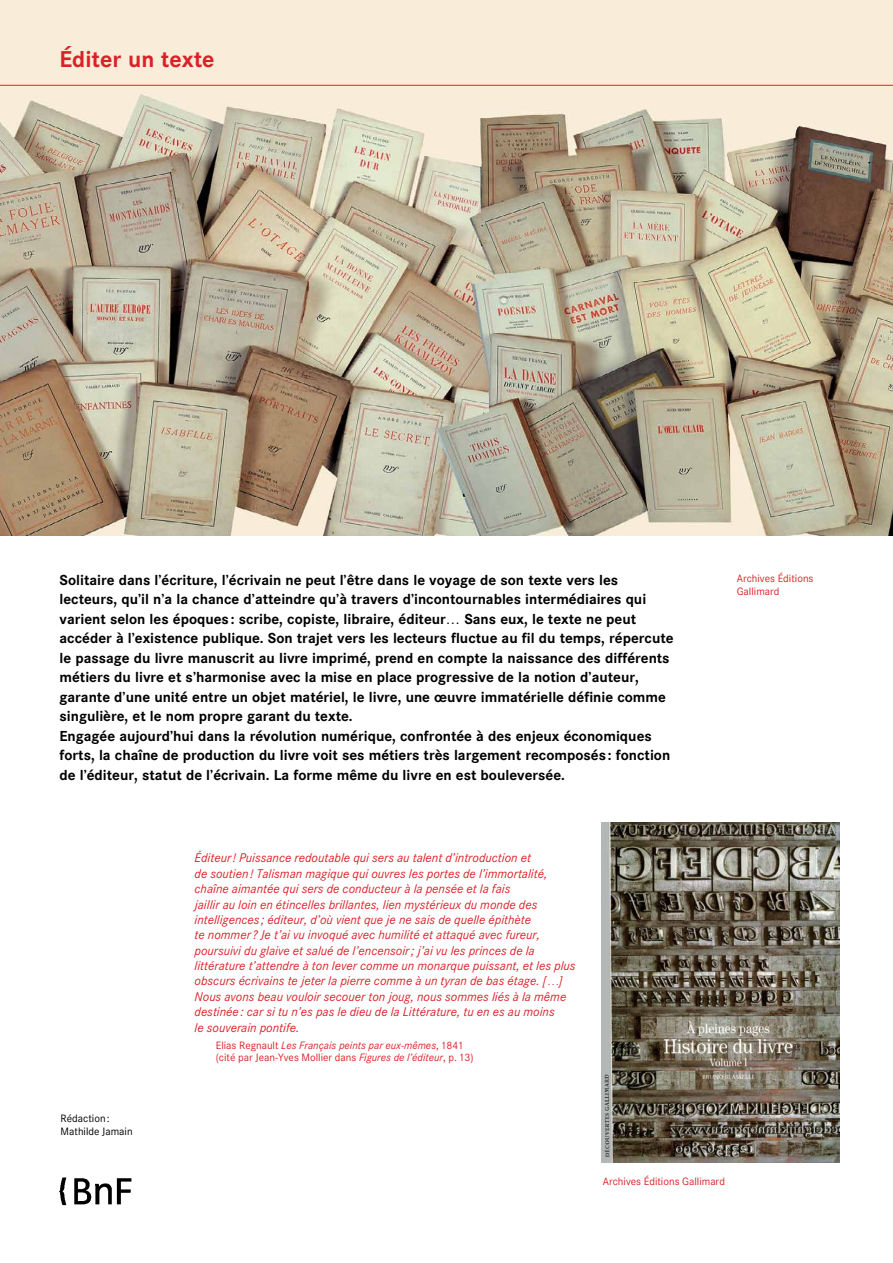
<style>
.page{position:relative;width:893px;height:1263px;background:#fff}
.page>*{position:absolute;margin:0;border:0;box-sizing:border-box;transform-origin:0 0}
.t1{font:700 22.5px "Corporate SBQ3";color:#da2128}
.t2{font:700 14.25px/19.5px "Corporate SBQ3";color:#000}
.t3{font:italic 12.3px/15.3px "Corporate SBQ3";color:#da2128}
.t4{font:10.5px/12.8px "Corporate SBQ3";color:#da2128}
.t5{font:10.5px/12.8px "Corporate SBQ3";color:#000}
.s1{font-style:italic}
</style>
<div class="page">
<img style="left:0;top:0;width:893px;height:536px">
<img style="left:60px;top:1177px;width:72px;height:29px">
<hr style="left:0;top:85px;width:893px;height:1px;background:#da2128">
<img style="left:602px;top:823px;width:237px;height:340px">
<h1 class="t1" style="left:60px;top:45px;width:157px">Éditer un texte</h1>
<p class="t2" style="left:60px;top:570px;width:616px">Solitaire dans l’écriture, l’écrivain ne peut l’être dans le voyage de son texte vers les lecteurs, qu’il n’a la chance d’atteindre qu’à travers d’incontournables intermédiaires qui varient selon les époques: scribe, copiste, libraire, éditeur… Sans eux, le texte ne peut accéder à l’existence publique. Son trajet vers les lecteurs fluctue au fil du temps, répercute le passage du livre manuscrit au livre imprimé, prend en compte la naissance des différents métiers du livre et s’harmonise avec la mise en place progressive de la notion d’auteur, garante d’une unité entre un objet matériel, le livre, une œuvre immatérielle définie comme singulière, et le nom propre garant du texte.<br>Engagée aujourd’hui dans la révolution numérique, confrontée à des enjeux économiques forts, la chaîne de production du livre voit ses métiers très largement recomposés: fonction de l’éditeur, statut de l’écrivain. La forme même du livre en est bouleversée.</p>
<p class="t4" style="left:737px;top:572px;width:78px">Archives Éditions<br>Gallimard</p>
<p class="t5" style="left:61px;top:1112px;width:74px">Rédaction:<br>Mathilde Jamain</p>
<p class="t3" style="left:195px;top:850px;width:383px">Éditeur ! Puissance redoutable qui sers au talent d’introduction et<br>de soutien ! Talisman magique qui ouvres les portes de l’immortalité, chaîne aimantée qui sers de conducteur à la pensée et la fais<br>jaillir au loin en étincelles brillantes, lien mystérieux du monde des intelligences ; éditeur, d’où vient que je ne sais de quelle épithète<br>te nommer ? Je t’ai vu invoqué avec humilité et attaqué avec fureur, poursuivi du glaive et salué de l’encensoir ; j’ai vu les princes de la littérature t’attendre à ton lever comme un monarque puissant, et les plus obscurs écrivains te jeter la pierre comme à un tyran de bas étage. […] Nous avons beau vouloir secouer ton joug, nous sommes liés à la même destinée : car si tu n’es pas le dieu de la Littérature, tu en es au moins<br>le souverain pontife.</p>
<p class="t4" style="left:216px;top:1039px;width:259px">Elias Regnault <span class="s1">Les Français peints par eux-mêmes</span>, 1841 (cité par Jean-Yves Mollier dans <span class="s1">Figures de l’éditeur</span>, p. 13)</p>
<p class="t4" style="left:603px;top:1175px;width:124px">Archives Éditions Gallimard</p>
</div>
